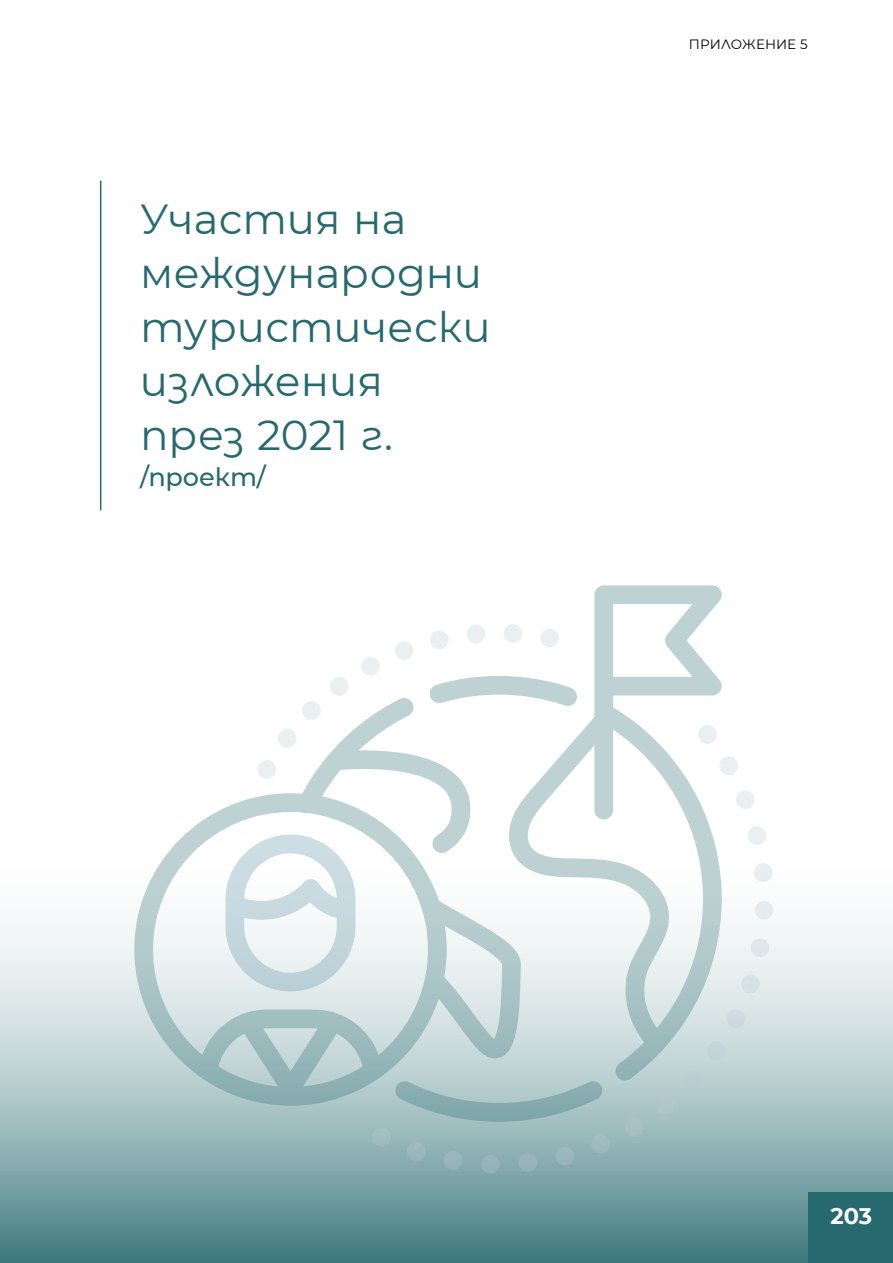
<style>
.page{position:relative;width:893px;height:1263px;background:#fff}
.page>*{position:absolute;margin:0;border:0;box-sizing:border-box;transform-origin:0 0}
.t1{font:42px/54px "Montserrat";letter-spacing:.005em;color:#26696e}
.t2{font:500 25.5px "Montserrat";letter-spacing:-.005em;color:#26696e}
.t3{font:700 22.5px "Montserrat";color:#fff}
.t4{font:13.5px "Montserrat";color:#000}
</style>
<div class="page">
<svg style="left:0;top:919px;width:893px;height:344px;background:#93b4b7"></svg>
<hr style="left:100px;top:181px;width:1px;height:329px;background:#26696e">
<svg style="left:394px;top:1080px;width:210px;height:42px;background:#97b7b9"></svg>
<svg style="left:429px;top:676px;width:78px;height:21px"></svg>
<svg style="left:504px;top:627px;width:3px;height:13px"></svg>
<svg style="left:467px;top:625px;width:18px;height:18px"></svg>
<svg style="left:430px;top:630px;width:19px;height:19px"></svg>
<svg style="left:361px;top:657px;width:19px;height:18px"></svg>
<svg style="left:330px;top:677px;width:19px;height:19px"></svg>
<svg style="left:395px;top:641px;width:18px;height:19px"></svg>
<svg style="left:372px;top:1128px;width:19px;height:18px"></svg>
<svg style="left:747px;top:826px;width:19px;height:19px"></svg>
<svg style="left:754px;top:863px;width:19px;height:19px"></svg>
<svg style="left:736px;top:790px;width:19px;height:19px"></svg>
<svg style="left:722px;top:756px;width:16px;height:19px"></svg>
<svg style="left:722px;top:1040px;width:5px;height:20px"></svg>
<svg style="left:682px;top:1080px;width:21px;height:9px"></svg>
<svg style="left:655px;top:1095px;width:21px;height:20px"></svg>
<svg style="left:725px;top:1008px;width:22px;height:20px"></svg>
<svg style="left:624px;top:1116px;width:21px;height:21px"></svg>
<svg style="left:755px;top:901px;width:19px;height:18px"></svg>
<svg style="left:750px;top:937px;width:20px;height:20px"></svg>
<svg style="left:740px;top:973px;width:21px;height:20px"></svg>
<svg style="left:443px;top:1150px;width:20px;height:20px"></svg>
<div style="left:481px;top:1155px;width:19px;height:19px;background:#96b4b9;border-radius:50%"></div>
<svg style="left:590px;top:1133px;width:21px;height:20px"></svg>
<svg style="left:518px;top:1153px;width:20px;height:19px"></svg>
<svg style="left:406px;top:1141px;width:21px;height:20px"></svg>
<svg style="left:555px;top:1146px;width:20px;height:19px"></svg>
<svg style="left:507px;top:585px;width:215px;height:495px"></svg>
<svg style="left:134px;top:697px;width:387px;height:409px"></svg>
<svg style="left:225px;top:835px;width:130px;height:156px"></svg>
<div style="left:808px;top:1193px;width:85px;height:70px;background:#26696e"></div>
<p class="t1" style="left:140px;top:191px;width:352px">Участия на международни туристически изложения през 2021 г.</p>
<p class="t2" style="left:140px;top:459px;width:127px">/проект/</p>
<p class="t4" style="left:689px;top:35px;width:120px">ПРИЛОЖЕНИЕ 5</p>
<p class="t3" style="left:831px;top:1200px;width:43px">203</p>
</div>
